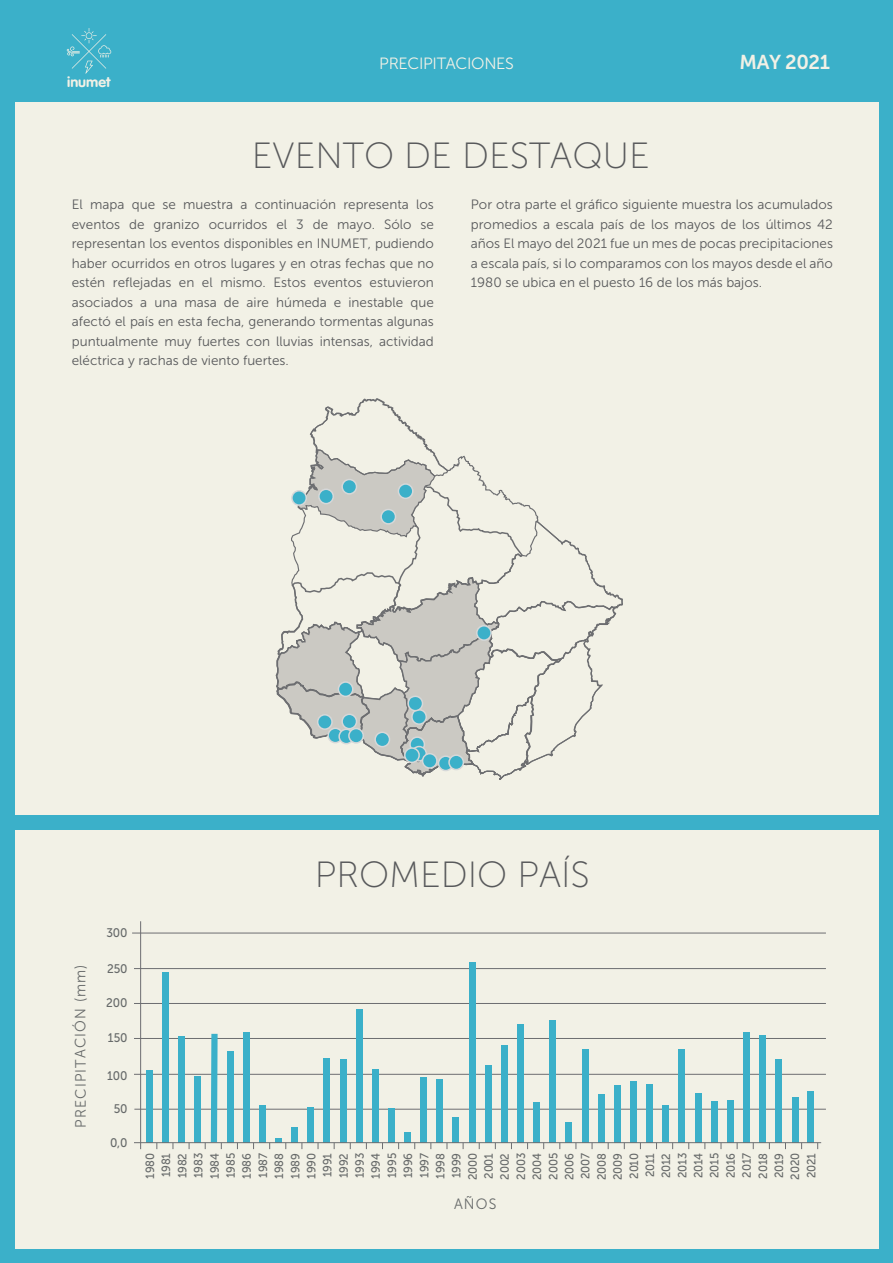
<style>
.page{position:relative;width:893px;height:1263px;background:#fff}
.page>*{position:absolute;margin:0;border:0;box-sizing:border-box;transform-origin:0 0}
.t1{font:36.45px "Museo Sans 100";color:#58595b}
.t2{font:19.95px "Museo Sans 700";letter-spacing:-.02em;color:#f2f1e6}
.t3{font:16.2px "Museo Sans 300";letter-spacing:-.02em;color:#f2f1e6}
.t4{font:15px "Museo Sans 300";letter-spacing:.07em;color:#676a6a;scale:.96 1}
.t5{font:14.25px "VAG Rounded Bold";color:#f2f1e6}
.t6{font:13.5px/19.5px "Museo Sans 300";color:#58595b;text-align:justify}
.t7{font:12.45px "Museo Sans 500";letter-spacing:-.005em;color:#676a6a;scale:.95 1}
.t8{font:11.85px/16.2px "Museo Sans 500";letter-spacing:-.015em;color:#676a6a;text-align:justify;scale:.95 1}
</style>
<div class="page">
<div style="left:2px;top:15px;width:890px;height:1234px;background:#f2f1e6"></div>
<div style="left:0;top:95px;width:15px;height:1158px;background:#3bb0c9"></div>
<div style="left:879px;top:87px;width:14px;height:1171px;background:#3bb0c9"></div>
<div style="left:0;top:1250px;width:893px;height:13px;background:#3bb0c9"></div>
<div style="left:0;top:0;width:893px;height:102px;background:#3bb0c9"></div>
<svg style="left:67px;top:28px;width:44px;height:46px"></svg>
<svg style="left:275px;top:398px;width:348px;height:382px"></svg>
<div style="left:409px;top:736px;width:16px;height:16px;background:#3bb0c9;border:2px solid #d6d8d9;border-radius:50%"></div>
<div style="left:411px;top:746px;width:16px;height:16px;background:#3bb0c9;border:2px solid #d6d8d9;border-radius:50%"></div>
<div style="left:422px;top:753px;width:16px;height:16px;background:#3bb0c9;border:2px solid #d6d8d9;border-radius:50%"></div>
<div style="left:438px;top:755px;width:16px;height:16px;background:#3bb0c9;border:2px solid #d6d8d9;border-radius:50%"></div>
<div style="left:448px;top:754px;width:16px;height:16px;background:#3bb0c9;border:2px solid #d6d8d9;border-radius:50%"></div>
<div style="left:404px;top:747px;width:16px;height:16px;background:#3bb0c9;border:2px solid #d6d8d9;border-radius:50%"></div>
<div style="left:476px;top:625px;width:16px;height:16px;background:#3bb0c9;border:2px solid #d6d8d9;border-radius:50%"></div>
<div style="left:341px;top:713px;width:16px;height:16px;background:#3bb0c9;border:2px solid #d6d8d9;border-radius:50%"></div>
<div style="left:398px;top:483px;width:15px;height:16px;background:#3bb0c9;border:2px solid #d6d8d9;border-radius:50%"></div>
<div style="left:0;top:815px;width:893px;height:15px;background:#3bb0c9"></div>
<hr style="left:134px;top:1109px;width:692px;height:1px;background:#6d6e71">
<hr style="left:134px;top:1074px;width:692px;height:1px;background:#6d6e71">
<hr style="left:134px;top:1038px;width:692px;height:1px;background:#6d6e71">
<hr style="left:134px;top:1003px;width:692px;height:1px;background:#6d6e71">
<hr style="left:134px;top:968px;width:692px;height:1px;background:#6d6e71">
<hr style="left:132px;top:933px;width:694px;height:1px;background:#6d6e71">
<div style="left:146px;top:1070px;width:6px;height:72px;background:#3bb0c9"></div>
<div style="left:162px;top:972px;width:7px;height:170px;background:#3bb0c9"></div>
<div style="left:179px;top:1036px;width:6px;height:106px;background:#3bb0c9"></div>
<div style="left:195px;top:1076px;width:6px;height:66px;background:#3bb0c9"></div>
<div style="left:243px;top:1032px;width:6px;height:110px;background:#3bb0c9"></div>
<div style="left:259px;top:1105px;width:6px;height:37px;background:#3bb0c9"></div>
<div style="left:291px;top:1127px;width:7px;height:15px;background:#3bb0c9"></div>
<div style="left:324px;top:1058px;width:6px;height:84px;background:#3bb0c9"></div>
<div style="left:340px;top:1059px;width:6px;height:83px;background:#3bb0c9"></div>
<div style="left:356px;top:1009px;width:6px;height:133px;background:#3bb0c9"></div>
<div style="left:404px;top:1132px;width:7px;height:10px;background:#3bb0c9"></div>
<div style="left:421px;top:1077px;width:6px;height:65px;background:#3bb0c9"></div>
<div style="left:469px;top:962px;width:6px;height:180px;background:#3bb0c9"></div>
<div style="left:485px;top:1065px;width:6px;height:77px;background:#3bb0c9"></div>
<div style="left:517px;top:1024px;width:7px;height:118px;background:#3bb0c9"></div>
<div style="left:533px;top:1101px;width:7px;height:41px;background:#3bb0c9"></div>
<div style="left:550px;top:1020px;width:6px;height:122px;background:#3bb0c9"></div>
<div style="left:566px;top:1122px;width:6px;height:20px;background:#3bb0c9"></div>
<div style="left:598px;top:1094px;width:6px;height:48px;background:#3bb0c9"></div>
<div style="left:630px;top:1080px;width:7px;height:62px;background:#3bb0c9"></div>
<div style="left:646px;top:1084px;width:7px;height:58px;background:#3bb0c9"></div>
<div style="left:663px;top:1105px;width:6px;height:37px;background:#3bb0c9"></div>
<div style="left:679px;top:1049px;width:6px;height:93px;background:#3bb0c9"></div>
<div style="left:695px;top:1093px;width:6px;height:49px;background:#3bb0c9"></div>
<div style="left:711px;top:1101px;width:6px;height:41px;background:#3bb0c9"></div>
<div style="left:727px;top:1100px;width:6px;height:42px;background:#3bb0c9"></div>
<div style="left:743px;top:1032px;width:6px;height:110px;background:#3bb0c9"></div>
<div style="left:776px;top:1059px;width:6px;height:83px;background:#3bb0c9"></div>
<div style="left:808px;top:1091px;width:6px;height:51px;background:#3bb0c9"></div>
<div style="left:759px;top:1035px;width:7px;height:107px;background:#3bb0c9"></div>
<div style="left:614px;top:1085px;width:6px;height:57px;background:#3bb0c9"></div>
<div style="left:582px;top:1049px;width:6px;height:93px;background:#3bb0c9"></div>
<div style="left:501px;top:1045px;width:6px;height:97px;background:#3bb0c9"></div>
<div style="left:453px;top:1116px;width:6px;height:26px;background:#3bb0c9"></div>
<div style="left:437px;top:1079px;width:6px;height:63px;background:#3bb0c9"></div>
<div style="left:388px;top:1107px;width:7px;height:35px;background:#3bb0c9"></div>
<div style="left:372px;top:1069px;width:6px;height:73px;background:#3bb0c9"></div>
<div style="left:308px;top:1107px;width:6px;height:35px;background:#3bb0c9"></div>
<div style="left:227px;top:1050px;width:6px;height:92px;background:#3bb0c9"></div>
<div style="left:792px;top:1097px;width:7px;height:45px;background:#3bb0c9"></div>
<svg style="left:205px;top:1034px;width:17px;height:115px"></svg>
<svg style="left:269px;top:1138px;width:18px;height:11px"></svg>
<hr style="left:140px;top:921px;width:1px;height:228px;background:#6d6e71">
<hr style="left:134px;top:1142px;width:687px;height:1px;background:#6d6e71">
<p class="t5" style="left:67px;top:74px;width:45px">inumet</p>
<p class="t3" style="left:379px;top:54px;width:136px">PRECIPITACIONES</p>
<h1 class="t1" style="left:252px;top:136px;width:400px">EVENTO DE DESTAQUE</h1>
<h2 class="t2" style="left:739px;top:51px;width:92px">MAY 2021</h2>
<p class="t6" style="left:72px;top:195px;width:364px">El mapa que se muestra a continuación representa los eventos de granizo ocurridos el 3 de mayo. Sólo se representan los eventos disponibles en INUMET, pudiendo haber ocurridos en otros lugares y en otras fechas que no estén reflejadas en el mismo. Estos eventos estuvieron asociados a una masa de aire húmeda e inestable que afectó el país en esta fecha, generando tormentas algunas puntualmente muy fuertes con lluvias intensas, actividad eléctrica y rachas de viento fuertes.</p>
<p class="t6" style="left:471px;top:195px;width:364px">Por otra parte el gráfico siguiente muestra los acumulados promedios a escala país de los mayos de los últimos 42 años El mayo del 2021 fue un mes de pocas precipitaciones a escala país, si lo comparamos con los mayos desde el año 1980 se ubica en el puesto 16 de los más bajos.</p>
<p class="t4" style="left:72px;top:1127px;width:171px;rotate:-90deg">PRECIPITACIÓN (mm)</p>
<p class="t7" style="left:106px;top:926px;width:24px">300</p>
<p class="t7" style="left:107px;top:962px;width:23px">250</p>
<p class="t7" style="left:106px;top:996px;width:24px">200</p>
<p class="t7" style="left:108px;top:1031px;width:22px">150</p>
<p class="t7" style="left:107px;top:1068px;width:23px">100</p>
<p class="t7" style="left:114px;top:1101px;width:16px">50</p>
<p class="t7" style="left:110px;top:1136px;width:20px">0,0</p>
<h1 class="t1" style="left:315px;top:855px;width:276px">PROMEDIO PAÍS</h1>
<p class="t8" style="left:142px;top:1180px;width:30px;rotate:-90deg">1980<br>1981<br>1982<br>1983<br>1984<br>1985<br>1986<br>1987<br>1988<br>1989<br>1990<br>1991<br>1992<br>1993<br>1994<br>1995<br>1996<br>1997<br>1998<br>1999<br>2000<br>2001<br>2002<br>2003<br>2004<br>2005<br>2006<br>2007<br>2008<br>2009<br>2010<br>2011<br>2012<br>2013<br>2014<br>2015<br>2016<br>2017<br>2018<br>2019<br>2020<br>2021</p>
<p class="t4" style="left:454px;top:1196px;width:46px">AÑOS</p>
</div>
